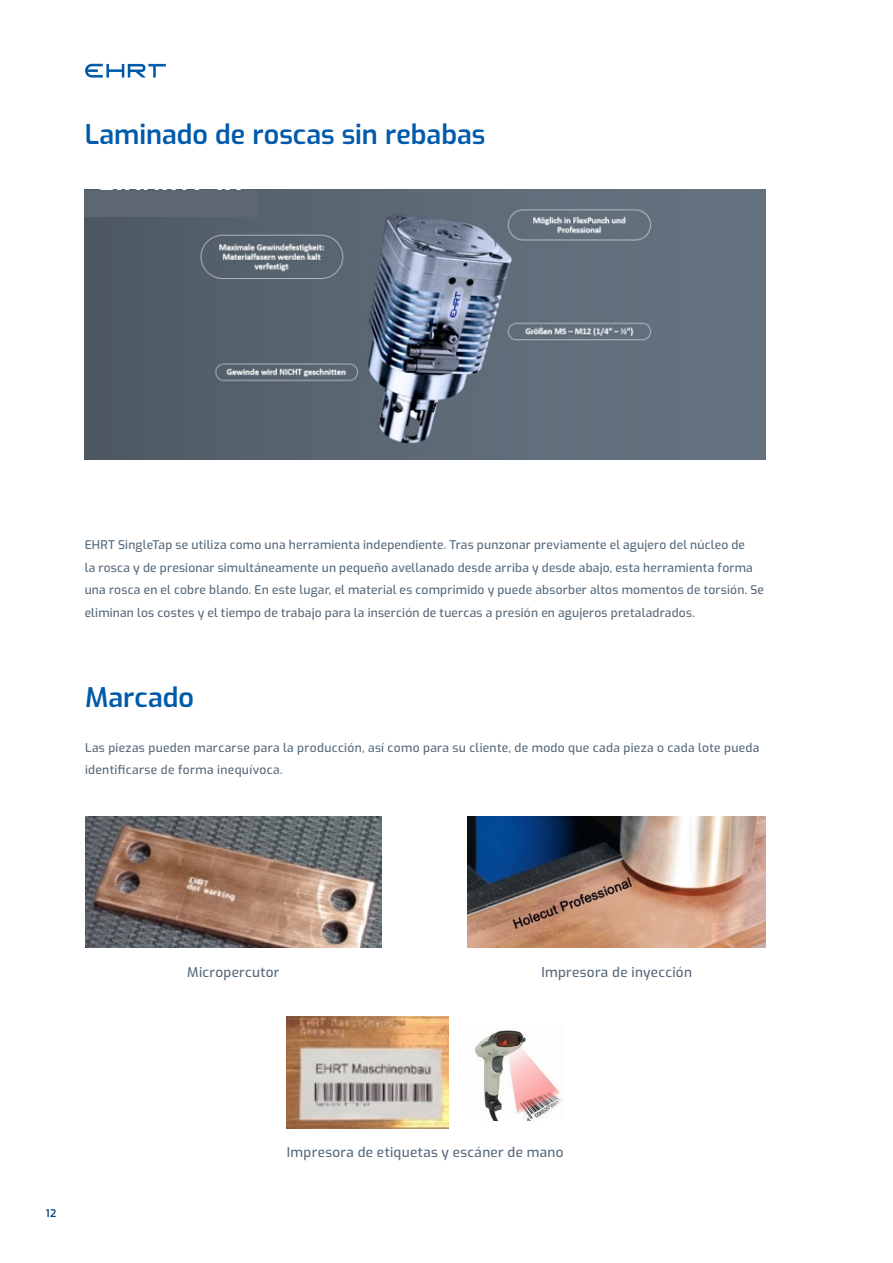
<style>
.page{position:relative;width:893px;height:1263px;background:#fff}
.page>*{position:absolute;margin:0;border:0;box-sizing:border-box;transform-origin:0 0}
.Produkt_-_Überschrif{font:600 27px "Exo";color:#015aaa}
.Produkt_-_Fließtext{font:500 13.5px "Exo";letter-spacing:.025em;color:#576a7b}
.Produkt_-_Fließtext-2{font:500 12px/22.5px "Exo";letter-spacing:.02em;color:#576a7b}
.t1{font:600 10.5px "Exo";color:#014081}
</style>
<div class="page">
<img style="left:84px;top:190px;width:681px;height:270px">
<div style="left:84px;top:190px;width:173px;height:26px;background:#5e6671"></div>
<img style="left:85px;top:817px;width:297px;height:130px">
<img style="left:468px;top:817px;width:297px;height:131px">
<img style="left:287px;top:1016px;width:161px;height:112px">
<img style="left:475px;top:1030px;width:87px;height:90px">
<svg style="left:85px;top:64px;width:81px;height:14px"></svg>
<p class="Produkt_-_Überschrif" style="left:85px;top:115px;width:402px">Laminado de roscas sin rebabas</p>
<p class="Produkt_-_Fließtext-2" style="left:85px;top:533px;width:681px">EHRT SingleTap se utiliza como una herramienta independiente. Tras punzonar previamente el agujero del núcleo de<br>la rosca y de presionar simultáneamente un pequeño avellanado desde arriba y desde abajo, esta herramienta forma una rosca en el cobre blando. En este lugar, el material es comprimido y puede absorber altos momentos de torsión. Se eliminan los costes y el tiempo de trabajo para la inserción de tuercas a presión en agujeros pretaladrados.</p>
<p class="Produkt_-_Überschrif" style="left:85px;top:677px;width:110px">Marcado</p>
<p class="Produkt_-_Fließtext-2" style="left:85px;top:735px;width:676px">Las piezas pueden marcarse para la producción, así como para su cliente, de modo que cada pieza o cada lote pueda identificarse de forma inequívoca.</p>
<p class="t1" style="left:46px;top:1206px;width:12px">12</p>
<p class="Produkt_-_Fließtext" style="left:187px;top:962px;width:94px">Micropercutor</p>
<p class="Produkt_-_Fließtext" style="left:541px;top:962px;width:152px">Impresora de inyección</p>
<p class="Produkt_-_Fließtext" style="left:287px;top:1142px;width:278px">Impresora de etiquetas y escáner de mano</p>
</div>
